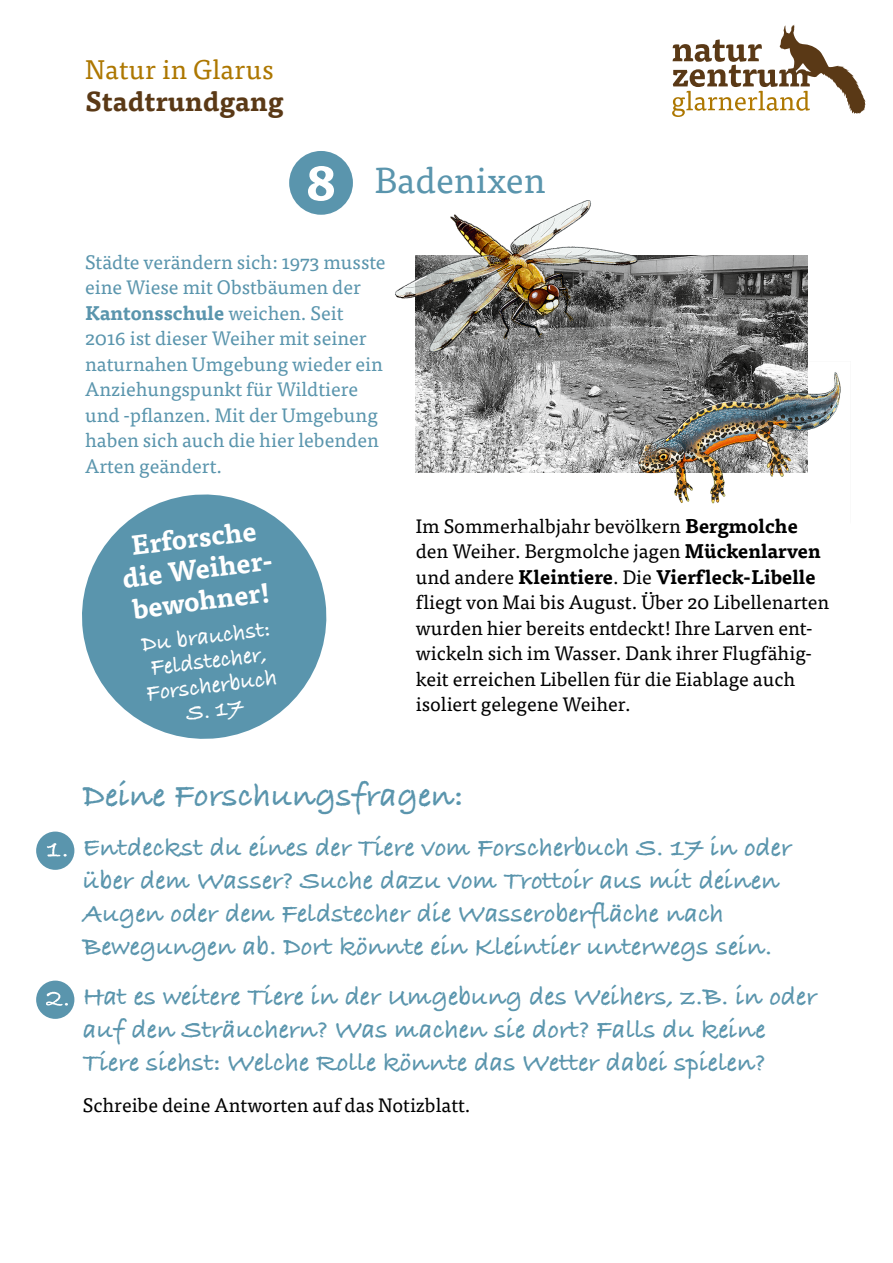
<style>
.page{position:relative;width:893px;height:1263px;background:#fff}
.page>*{position:absolute;margin:0;border:0;box-sizing:border-box;transform-origin:0 0}
.t1{font:36px "Tisa OT";color:#5a95ad}
.t2{font:700 34.5px "Bradley Hand ITCTT";color:#5a95ad}
.t3{font:700 27px/33px "Bradley Hand ITCTT";color:#5a95ad}
.t4{font:700 27px/31.5px "Tisa OT";color:#fff;text-align:center}
.t5{font:27px "Tisa OT";letter-spacing:.01em;color:#ad7700}
.t6{font:700 27px "Tisa OT";letter-spacing:.01em;color:#5a3916}
.t7{font:700 24px/24.6px "Bradley Hand ITCTT";color:#fff;text-align:center}
.t8{font:19.5px/25.5px "Tisa OT";color:#000}
.t9{font:19.5px/25.5px "Tisa OT";color:#5a95ad}
.s1{font-weight:700;font-size:51.75px;color:#fff}
.s2{font-weight:700}
</style>
<div class="page">
<svg style="left:672px;top:24px;width:194px;height:93px"></svg>
<img style="left:416px;top:256px;width:392px;height:216px">
<div style="left:289px;top:151px;width:64px;height:64px;background:#5a95ad;border-radius:50%"></div>
<div style="left:36px;top:831px;width:38px;height:39px;background:#5a95ad;border-radius:50%"></div>
<svg style="left:47px;top:843px;width:20px;height:14px"></svg>
<div style="left:36px;top:980px;width:38px;height:39px;background:#5a95ad;border-radius:50%"></div>
<svg style="left:46px;top:992px;width:22px;height:14px"></svg>
<img style="left:622px;top:361px;width:219px;height:143px">
<img style="left:395px;top:200px;width:250px;height:163px">
<svg style="left:82px;top:494px;width:245px;height:245px;fill:#5a95ad"></svg>
<p class="t5" style="left:85px;top:54px;width:190px">Natur in Glarus</p>
<p class="t6" style="left:85px;top:84px;width:200px">Stadtrundgang</p>
<h1 class="t1" style="left:305px;top:159px;width:242px"><span class="s1">8</span> Badenixen</h1>
<p class="t9" style="left:85px;top:249px;width:302px">Städte verändern sich: 1973 musste eine Wiese mit Obstbäumen der<br><span class="s2">Kantonsschule</span> weichen. Seit<br>2016 ist dieser Weiher mit seiner naturnahen Umgebung wieder ein<br>Anziehungspunkt für Wildtiere und -pflanzen. Mit der Umgebung haben sich auch die hier lebenden<br>Arten geändert.</p>
<p class="t4" style="left:117px;top:532px;width:155px;rotate:-7deg">Erforsche die Weiher&shy;bewohner!</p>
<p class="t7" style="left:139px;top:631px;width:133px;rotate:-7deg">Du brauchst:<br>Feldstecher,<br>Forscherbuch<br>S. 17</p>
<p class="t8" style="left:416px;top:513px;width:415px">Im Sommerhalbjahr bevölkern <span class="s2">Bergmolche </span>den Weiher. Bergmolche jagen <span class="s2">Mückenlarven </span>und andere <span class="s2">Kleintiere</span>. Die <span class="s2">Vierfleck-Libelle </span>fliegt von Mai bis August. Über 20 Libellenarten wurden hier bereits entdeckt! Ihre Larven ent&shy;wickeln sich im Wasser. Dank ihrer Flugfähig&shy;keit erreichen Libellen für die Eiablage auch isoliert gelegene Weiher.</p>
<p class="t2" style="left:83px;top:769px;width:382px">Deine Forschungsfragen:</p>
<p class="t3" style="left:83px;top:830px;width:710px">Entdeckst du eines der Tiere vom Forscherbuch S. 17 in oder über dem Wasser? Suche dazu vom Trottoir aus mit deinen Augen oder dem Feldstecher die Wasseroberfläche nach Bewegungen ab. Dort könnte ein Kleintier unterwegs sein.</p>
<p class="t3" style="left:83px;top:979px;width:735px">Hat es weitere Tiere in der Umgebung des Weihers, z.B. in oder auf den Sträuchern? Was machen sie dort? Falls du keine<br>Tiere siehst: Welche Rolle könnte das Wetter dabei spielen?</p>
<p class="t8" style="left:83px;top:1093px;width:389px">Schreibe deine Antworten auf das Notizblatt.</p>
</div>
